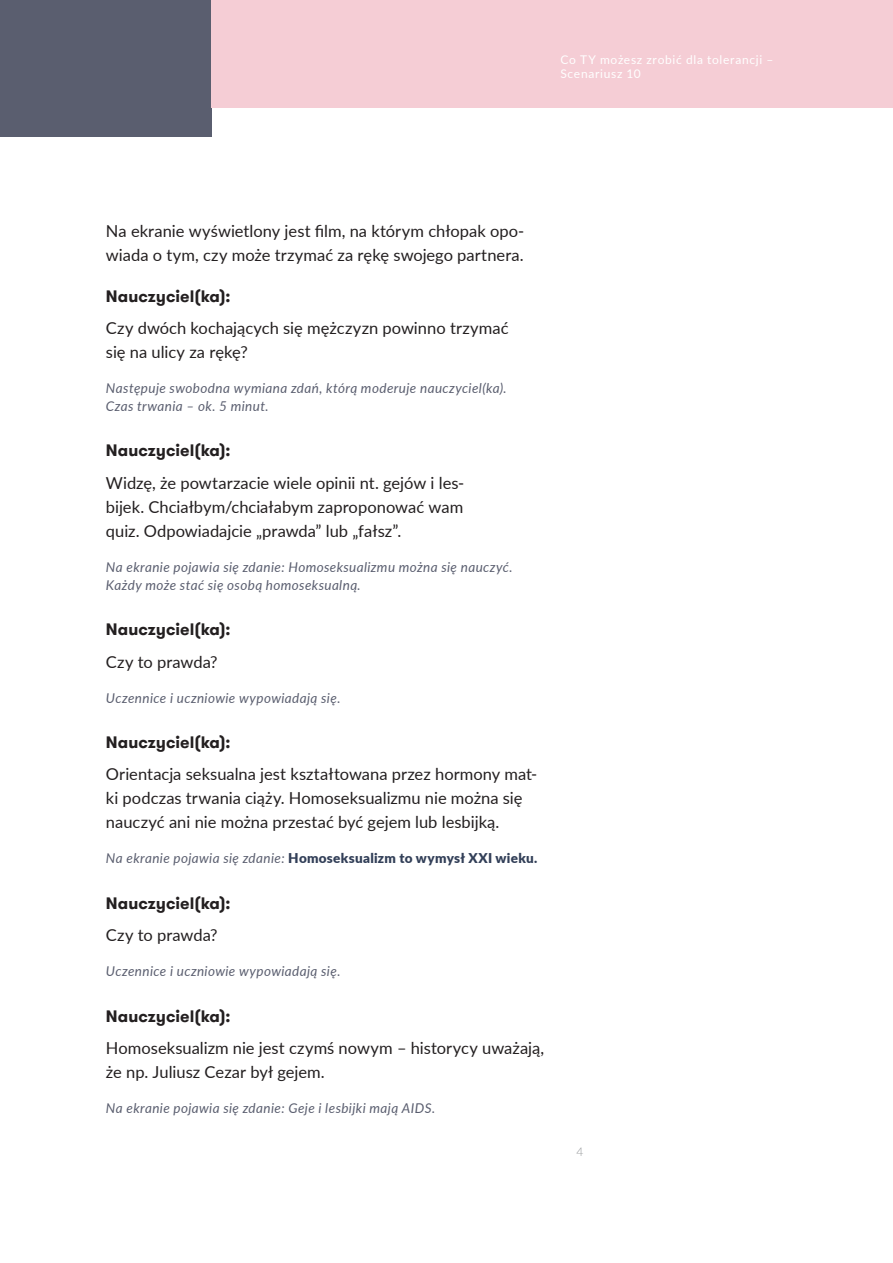
<style>
.page{position:relative;width:893px;height:1263px;background:#fff}
.page>*{position:absolute;margin:0;border:0;box-sizing:border-box;transform-origin:0 0}
.Styl_akapitowy_1{font:16.5px/24px "Lato";color:#231f20}
.nagłówki_śródtekstow{font:700 16.5px "GT Walsheim";color:#231f20}
.narracja_krótsza{font:italic 13.5px/18px "Lato";letter-spacing:.03em;color:#5a5e6f}
.narracja_krótsza-2{font:900 13.5px "Lato";letter-spacing:.02em;color:#323f58}
.t1{font:12px/14.4px "Lato";letter-spacing:.06em;color:#fff}
.t2{font:300 12px "Lato";color:#939598}
.s1{font-weight:400;font-style:italic;color:#5a5e6f}
</style>
<div class="page">
<div style="left:0;top:0;width:212px;height:136px;background:#5a5e6f"></div>
<div style="left:212px;top:0;width:681px;height:108px;background:#f5cdd5"></div>
<p class="t1" style="left:560px;top:52px;width:215px">Co TY możesz zrobić dla tolerancji –<br>Scenariusz 10</p>
<p class="Styl_akapitowy_1" style="left:106px;top:218px;width:420px">Na ekranie wyświetlony jest film, na którym chłopak opo&shy;wiada o tym, czy może trzymać za rękę swojego partnera.</p>
<p class="nagłówki_śródtekstow" style="left:106px;top:285px;width:126px">Nauczyciel(ka):</p>
<p class="Styl_akapitowy_1" style="left:106px;top:315px;width:404px">Czy dwóch kochających się mężczyzn powinno trzymać się na ulicy za rękę?</p>
<p class="narracja_krótsza" style="left:106px;top:379px;width:402px">Następuje swobodna wymiana zdań, którą moderuje nauczyciel(ka).<br>Czas trwania – ok. 5 minut.</p>
<p class="nagłówki_śródtekstow" style="left:106px;top:440px;width:126px">Nauczyciel(ka):</p>
<p class="Styl_akapitowy_1" style="left:106px;top:470px;width:360px;text-align:justify">Widzę, że powtarzacie wiele opinii nt. gejów i les&shy;bijek. Chciałbym/chciałabym zaproponować wam quiz. Odpowiadajcie „prawda” lub „fałsz”.</p>
<p class="narracja_krótsza" style="left:106px;top:557px;width:408px">Na ekranie pojawia się zdanie: Homoseksualizmu można się nauczyć.<br>Każdy może stać się osobą homoseksualną.</p>
<p class="nagłówki_śródtekstow" style="left:106px;top:619px;width:126px">Nauczyciel(ka):</p>
<p class="Styl_akapitowy_1" style="left:106px;top:649px;width:113px">Czy to prawda?</p>
<p class="narracja_krótsza" style="left:106px;top:688px;width:236px">Uczennice i uczniowie wypowiadają się.</p>
<p class="nagłówki_śródtekstow" style="left:106px;top:731px;width:126px">Nauczyciel(ka):</p>
<p class="Styl_akapitowy_1" style="left:106px;top:762px;width:433px">Orientacja seksualna jest kształtowana przez hormony mat&shy;ki podczas trwania ciąży. Homoseksualizmu nie można się nauczyć ani nie można przestać być gejem lub lesbijką.</p>
<p class="narracja_krótsza-2" style="left:106px;top:848px;width:433px"><span class="s1">Na ekranie pojawia się zdanie:</span> Homoseksualizm to wymysł XXI wieku.</p>
<p class="nagłówki_śródtekstow" style="left:106px;top:892px;width:126px">Nauczyciel(ka):</p>
<p class="Styl_akapitowy_1" style="left:106px;top:922px;width:113px">Czy to prawda?</p>
<p class="narracja_krótsza" style="left:106px;top:962px;width:236px">Uczennice i uczniowie wypowiadają się.</p>
<p class="nagłówki_śródtekstow" style="left:106px;top:1005px;width:126px">Nauczyciel(ka):</p>
<p class="Styl_akapitowy_1" style="left:106px;top:1035px;width:440px">Homoseksualizm nie jest czymś nowym – historycy uważają, że np. Juliusz Cezar był gejem.</p>
<p class="narracja_krótsza" style="left:106px;top:1098px;width:331px">Na ekranie pojawia się zdanie: Geje i lesbijki mają AIDS.</p>
<p class="t2" style="left:577px;top:1143px;width:8px">4</p>
</div>
